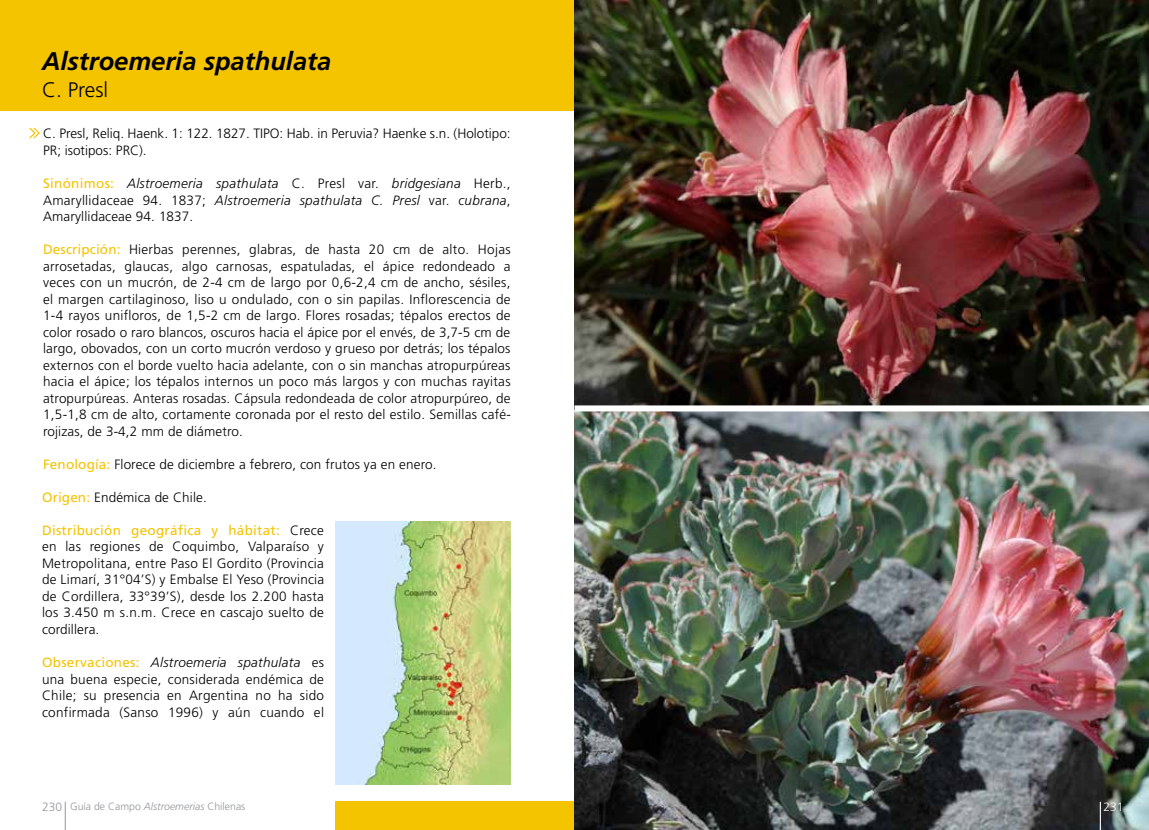
<style>
.page{position:relative;width:1149px;height:830px;background:#fff}
.page>*{position:absolute;margin:0;border:0;box-sizing:border-box;transform-origin:0 0}
.t1{font:italic 700 25.5px "Frutiger LT Std";color:#000}
.t2{font:300 21px "Frutiger LT Std";color:#000}
.t3{font:300 13.5px/16.5px "Frutiger LT Std";letter-spacing:.01em;color:#000;text-align:justify}
.t4{font:italic 300 13.5px/16.5px "Frutiger LT Std";letter-spacing:.02em;color:#000;text-align:justify}
.t5{font:300 12px "Frutiger LT Std";color:#fff}
.t6{font:300 10.5px "Frutiger LT Std";color:#939598}
.s1{font-weight:400;font-style:normal;color:#f5c400}
.s2{font-style:normal}
.s3{font-weight:400;color:#f5c400}
.s4{font-style:italic}
.s5{font-size:12px}
</style>
<div class="page">
<svg style="left:65px;top:801px;width:1px;height:28px"></svg>
<div style="left:0;top:0;width:574px;height:111px;background:#f5c400"></div>
<div style="left:335px;top:801px;width:239px;height:28px;background:#f5c400"></div>
<svg style="left:29px;top:127px;width:11px;height:12px"></svg>
<img style="left:335px;top:521px;width:175px;height:262px">
<img style="left:574px;top:411px;width:574px;height:418px">
<img style="left:574px;top:0;width:574px;height:405px">
<svg style="left:1099px;top:801px;width:1px;height:28px"></svg>
<h1 class="t1" style="left:42px;top:46px;width:291px">Alstroemeria spathulata</h1>
<h2 class="t2" style="left:42px;top:78px;width:68px">C. Presl</h2>
<p class="t3" style="left:43px;top:126px;width:469px">C. Presl, Reliq. Haenk. 1: 122. 1827. TIPO: Hab. in Peruvia? Haenke s.n. (Holotipo:<br>PR; isotipos: PRC).</p>
<p class="t4" style="left:43px;top:175px;width:469px"><span class="s1">Sinónimos:</span> Alstroemeria spathulata <span class="s2">C. Presl var.</span> bridgesiana <span class="s2">Herb., Amaryllidaceae 94. 1837;</span> Alstroemeria spathulata C. Presl <span class="s2">var.</span> cubrana<span class="s2">, Amaryllidaceae 94. 1837.</span></p>
<p class="t3" style="left:43px;top:241px;width:469px"><span class="s3">Descripción:</span> Hierbas perennes, glabras, de hasta 20 cm de alto. Hojas arrosetadas, glaucas, algo carnosas, espatuladas, el ápice redondeado a veces con un mucrón, de 2-4 cm de largo por 0,6-2,4 cm de ancho, sésiles, el margen cartilaginoso, liso u ondulado, con o sin papilas. Inflorescencia de 1-4 rayos unifloros, de 1,5-2 cm de largo. Flores rosadas; tépalos erectos de color rosado o raro blancos, oscuros hacia el ápice por el envés, de 3,7-5 cm de largo, obovados, con un corto mucrón verdoso y grueso por detrás; los tépalos externos con el borde vuelto hacia adelante, con o sin manchas atropurpúreas hacia el ápice; los tépalos internos un poco más largos y con muchas rayitas atropurpúreas. Anteras rosadas. Cápsula redondeada de color atropurpúreo, de 1,5-1,8 cm de alto, cortamente coronada por el resto del estilo. Semillas café&shy;rojizas, de 3-4,2 mm de diámetro.</p>
<p class="t3" style="left:43px;top:456px;width:395px"><span class="s3">Fenología:</span> Florece de diciembre a febrero, con frutos ya en enero.</p>
<p class="t3" style="left:42px;top:489px;width:166px"><span class="s3">Origen:</span> Endémica de Chile.</p>
<p class="t3" style="left:42px;top:522px;width:283px"><span class="s3">Distribución geográfica y hábitat:</span> Crece en las regiones de Coquimbo, Valparaíso y Metropolitana, entre Paso El Gordito (Provincia de Limarí, 31°04’S) y Embalse El Yeso (Provincia de Cordillera, 33°39’S), desde los 2.200 hasta los 3.450 m s.n.m. Crece en cascajo suelto de cordillera.</p>
<p class="t3" style="left:42px;top:654px;width:283px"><span class="s3">Observaciones:</span> <span class="s4">Alstroemeria spathulata</span> es una buena especie, considerada endémica de Chile; su presencia en Argentina no ha sido confirmada (Sanso 1996) y aún cuando el</p>
<p class="t6" style="left:42px;top:799px;width:205px"><span class="s5">230</span> Guía de Campo <span class="s4">Alstroemerias</span> Chilenas</p>
<p class="t5" style="left:1103px;top:799px;width:22px">231</p>
</div>
